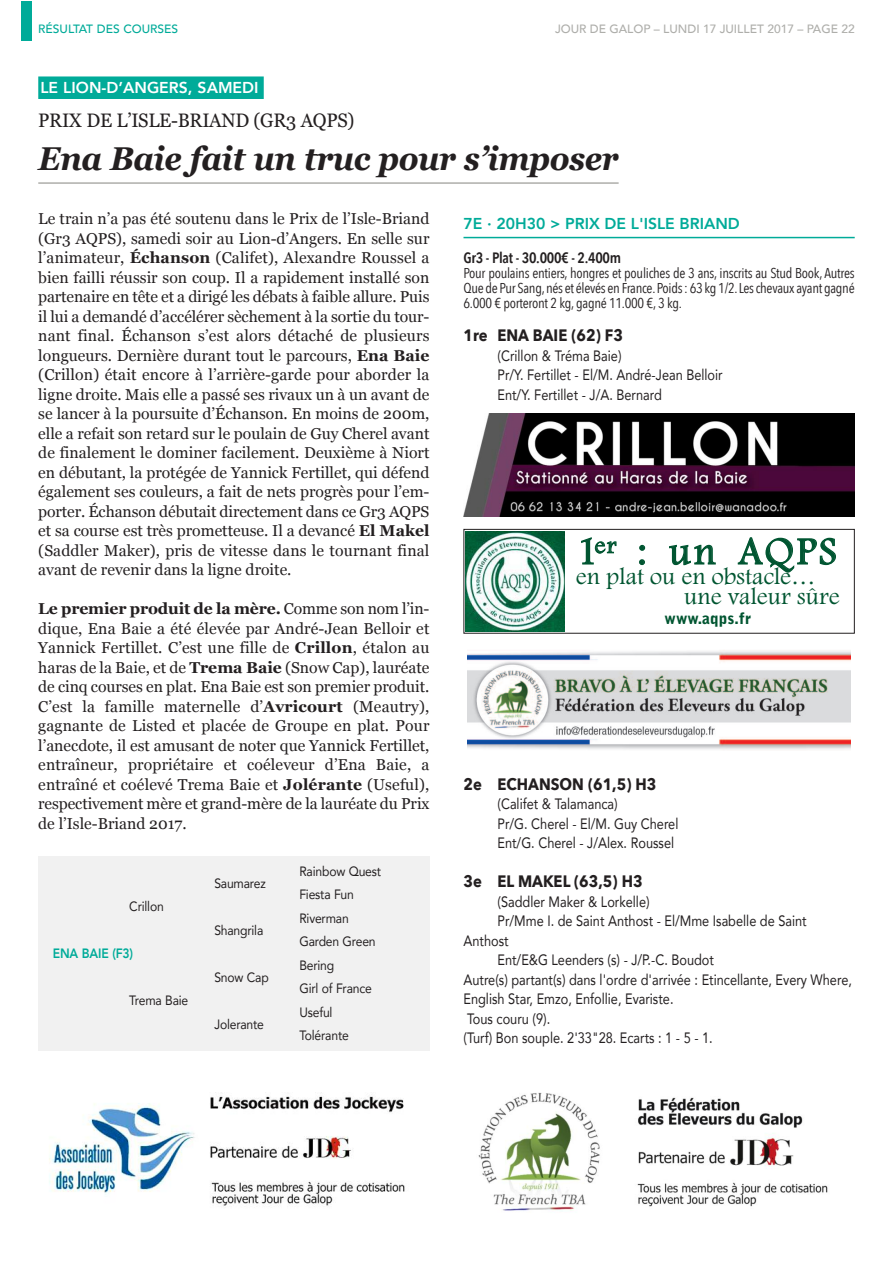
<style>
.page{position:relative;width:893px;height:1263px;background:#fff}
.page>*{position:absolute;margin:0;border:0;box-sizing:border-box;transform-origin:0 0}
.t1{font:40.05px "Footlight MT Light+TRAWHO";letter-spacing:.07em;color:#005531}
.t2{font:italic 700 33px "Georgia";letter-spacing:-.015em;color:#231f20;scale:.95 1}
.t3{font:24.3px/20.1px "Footlight MT Light+TRAWHO";color:#005531}
.t4{font:19.5px "Georgia";letter-spacing:-.015em;color:#231f20;scale:.95 1}
.t5{font:700 16.5px "Avenir Next";color:#231f20;scale:.9 1}
.t6{font:15.75px/19.5px "Georgia";color:#231f20;text-align:justify}
.t7{font:800 15.75px "Avenir";color:#00ab99}
.t8{font:800 15.75px "Avenir";color:#fff}
.t9{font:15.75px "Bell Gothic Std Black+DABAQG";color:#005531}
.t10{font:15px/19.5px "Avenir";color:#231f20;scale:.85 1}
.t11{font:600 15px "Avenir Next Condensed";letter-spacing:-.02em;color:#231f20}
.t12{font:14.25px/15px "Avenir Next Condensed";letter-spacing:-.02em;color:#231f20;text-align:justify}
.t13{font:13.5px "Avenir";letter-spacing:-.015em;color:#231f20;scale:.9 1}
.t14{font:800 13.5px "Avenir";letter-spacing:-.015em;color:#00ab99;scale:.9 1}
.t15{font:500 12px "Avenir";color:#aeaeaa}
.t16{font:500 12px "Avenir";color:#00ab99}
.s1{font-weight:700}
</style>
<div class="page">
<hr style="left:463px;top:237px;width:392px;height:1px;background:#00ab99">
<img style="left:463px;top:413px;width:392px;height:104px">
<img style="left:466px;top:531px;width:99px;height:100px">
<div style="left:463px;top:529px;width:392px;height:105px;border:1px solid #231f20"></div>
<img style="left:467px;top:650px;width:384px;height:100px">
<div style="left:38px;top:76px;width:226px;height:23px;background:#00ab99"></div>
<hr style="left:38px;top:182px;width:581px;height:2px;background:#aeaeaa">
<div style="left:38px;top:856px;width:391px;height:195px;background:#f1f1f1"></div>
<div style="left:21px;top:1px;width:11px;height:39px;background:#00ab99"></div>
<img style="left:49px;top:1092px;width:356px;height:115px">
<img style="left:478px;top:1092px;width:350px;height:119px">
<p class="t16" style="left:38px;top:21px;width:142px">RÉSULTAT DES COURSES</p>
<p class="t15" style="left:555px;top:21px;width:301px">JOUR DE GALOP – LUNDI 17 JUILLET 2017 – PAGE 22</p>
<p class="t8" style="left:40px;top:77px;width:220px">LE LION-D’ANGERS, SAMEDI</p>
<p class="t4" style="left:38px;top:109px;width:334px">PRIX DE L’ISLE-BRIAND (GR3 AQPS)</p>
<h2 class="t2" style="left:38px;top:139px;width:612px">Ena Baie fait un truc pour s’imposer</h2>
<p class="t6" style="left:38px;top:209px;width:393px">Le train n’a pas été soutenu dans le Prix de l’Isle-Briand (Gr3 AQPS), samedi soir au Lion-d’Angers. En selle sur l’animateur, <span class="s1">Échanson</span> (Califet), Alexandre Roussel a bien failli réussir son coup. Il a rapidement installé son partenaire en tête et a dirigé les débats à faible allure. Puis il lui a demandé d’accélérer sèchement à la sortie du tour&shy;nant final. Échanson s’est alors détaché de plusieurs longueurs. Dernière durant tout le parcours, <span class="s1">Ena Baie </span>(Crillon) était encore à l’arrière-garde pour aborder la ligne droite. Mais elle a passé ses rivaux un à un avant de se lancer à la poursuite d’Échanson. En moins de 200m, elle a refait son retard sur le poulain de Guy Cherel avant de finalement le dominer facilement. Deuxième à Niort en débutant, la protégée de Yannick Fertillet, qui défend également ses couleurs, a fait de nets progrès pour l’em&shy;porter. Échanson débutait directement dans ce Gr3 AQPS et sa course est très prometteuse. Il a devancé <span class="s1">El Makel </span>(Saddler Maker), pris de vitesse dans le tournant final avant de revenir dans la ligne droite.</p>
<p class="t6" style="left:38px;top:599px;width:393px"><span class="s1">Le premier produit de la mère.</span> Comme son nom l’in&shy;dique, Ena Baie a été élevée par André-Jean Belloir et Yannick Fertillet. C’est une fille de <span class="s1">Crillon</span>, étalon au haras de la Baie, et de <span class="s1">Trema Baie</span> (Snow Cap), lauréate de cinq courses en plat. Ena Baie est son premier produit.<br>C’est la famille maternelle d’<span class="s1">Avricourt</span> (Meautry), gagnante de Listed et placée de Groupe en plat. Pour l’anecdote, il est amusant de noter que Yannick Fertillet, entraîneur, propriétaire et coéleveur d’Ena Baie, a entraîné et coélevé Trema Baie et <span class="s1">Jolérante</span> (Useful), respectivement mère et grand-mère de la lauréate du Prix de l’Isle-Briand 2017.</p>
<p class="t13" style="left:129px;top:898px;width:40px">Crillon</p>
<p class="t14" style="left:53px;top:945px;width:91px">ENA BAIE (F3)</p>
<p class="t13" style="left:129px;top:991px;width:67px">Trema Baie</p>
<p class="t13" style="left:214px;top:874px;width:59px">Saumarez</p>
<p class="t13" style="left:214px;top:921px;width:56px">Shangrila</p>
<p class="t13" style="left:214px;top:968px;width:62px">Snow Cap</p>
<p class="t13" style="left:214px;top:1015px;width:57px">Jolerante</p>
<p class="t13" style="left:299px;top:862px;width:92px">Rainbow Quest</p>
<p class="t13" style="left:299px;top:886px;width:62px">Fiesta Fun</p>
<p class="t13" style="left:299px;top:909px;width:56px">Riverman</p>
<p class="t13" style="left:299px;top:933px;width:86px">Garden Green</p>
<p class="t13" style="left:299px;top:956px;width:40px">Bering</p>
<p class="t13" style="left:299px;top:980px;width:82px">Girl of France</p>
<p class="t13" style="left:299px;top:1003px;width:38px">Useful</p>
<p class="t13" style="left:299px;top:1027px;width:56px">Tolérante</p>
<p class="t7" style="left:463px;top:214px;width:278px">7E · 20H30 &gt; PRIX DE L'ISLE BRIAND</p>
<p class="t11" style="left:463px;top:248px;width:159px">Gr3 - Plat - 30.000€ - 2.400m</p>
<p class="t12" style="left:463px;top:266px;width:393px">Pour poulains entiers, hongres et pouliches de 3 ans, inscrits au Stud Book, Autres Que de Pur Sang,nés et élevés en France.Poids: 63 kg 1/2.Leschevaux ayant gagné 6.000 € porteront 2 kg, gagné 11.000 €, 3 kg.</p>
<p class="t5" style="left:463px;top:325px;width:179px">1re ENA BAIE (62) F3</p>
<p class="t10" style="left:497px;top:346px;width:266px">(Crillon &amp; Tréma Baie)<br>Pr/Y. Fertillet - El/M. André-Jean Belloir<br>Ent/Y. Fertillet - J/A. Bernard</p>
<h1 class="t1" style="left:576px;top:527px;width:262px">1<sup>er</sup> : un AQPS</h1>
<h3 class="t3" style="left:684px;top:566px;width:157px;text-indent:-108px">en plat ou en obstacle… une valeur sûre</h3>
<p class="t9" style="left:665px;top:609px;width:88px">www.aqps.fr</p>
<p class="t5" style="left:463px;top:773px;width:216px">2e ECHANSON (61,5) H3</p>
<p class="t10" style="left:497px;top:795px;width:214px">(Califet &amp; Talamanca)<br>Pr/G. Cherel - El/M. Guy Cherel<br>Ent/G. Cherel - J/Alex. Roussel</p>
<p class="t5" style="left:463px;top:871px;width:201px">3e EL MAKEL (63,5) H3</p>
<p class="t10" style="left:497px;top:892px;width:180px">(Saddler Maker &amp; Lorkelle)</p>
<p class="t10" style="left:497px;top:912px;width:365px">Pr/Mme I. de Saint Anthost - El/Mme Isabelle de Saint</p>
<p class="t10" style="left:463px;top:931px;width:55px">Anthost</p>
<p class="t10" style="left:497px;top:951px;width:256px">Ent/E&amp;G Leenders (s) - J/P.-C. Boudot</p>
<p class="t10" style="left:463px;top:970px;width:458px">Autre(s) partant(s) dans l'ordre d'arrivée : Etincellante, Every Where,</p>
<p class="t10" style="left:463px;top:990px;width:249px">English Star, Emzo, Enfollie, Evariste.</p>
<p class="t10" style="left:467px;top:1009px;width:99px">Tous couru (9).</p>
<p class="t10" style="left:463px;top:1029px;width:295px">(Turf) Bon souple. 2'33"28. Ecarts : 1 - 5 - 1.</p>
</div>
